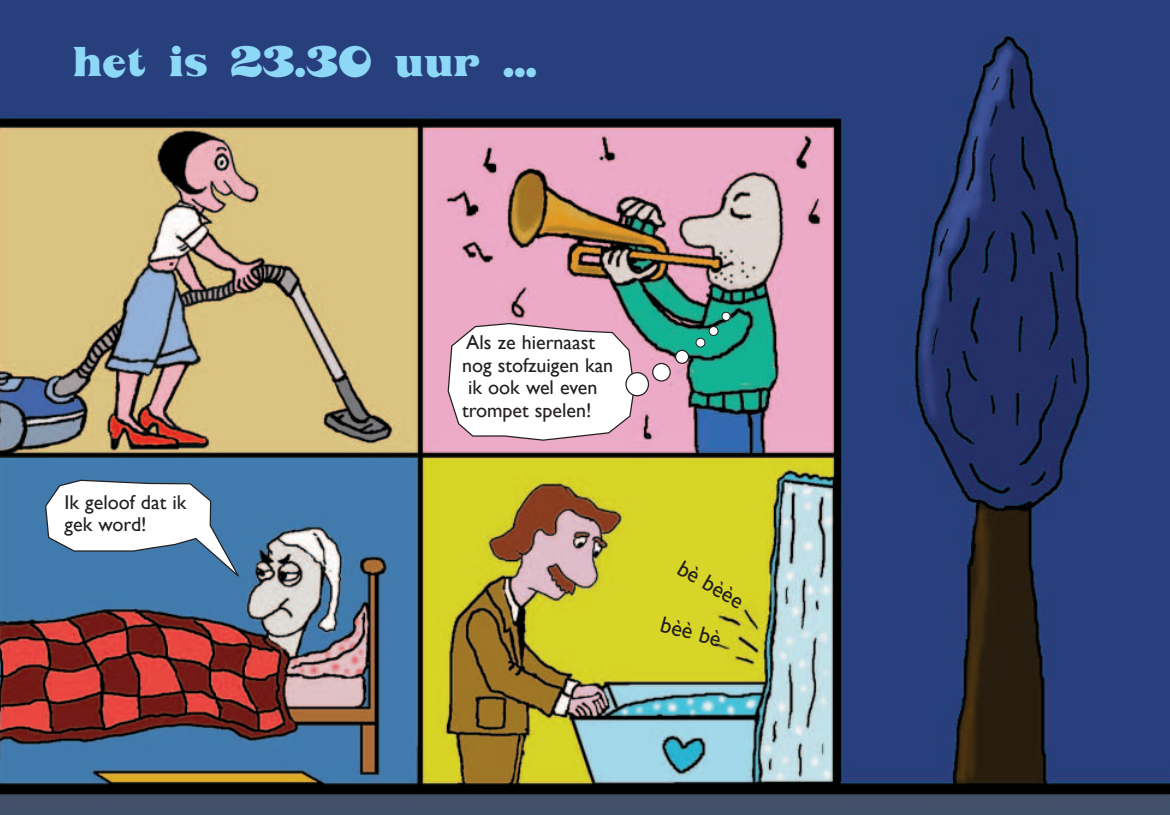
<style>
.page{position:relative;width:1170px;height:815px;background:#fff}
.page>*{position:absolute;margin:0;border:0;box-sizing:border-box;transform-origin:0 0}
.Normaal{font:40px "Egbert";color:#8dd7f7}
.Normaal-2{font:22.5px "Gill Sans";color:#231f20}
.Normaal-3{font:20px/22.5px "Gill Sans";color:#231f20;text-align:center}
</style>
<div class="page">
<img style="left:0;top:0;width:1169px;height:815px">
<svg style="left:44px;top:479px;width:199px;height:103px"></svg>
<svg style="left:447px;top:322px;width:188px;height:120px"></svg>
<div style="left:652px;top:363px;width:18px;height:18px;background:#fff;border-radius:50%"></div>
<div style="left:652px;top:363px;width:18px;height:19px;border:1px solid #231f20;border-radius:50%"></div>
<div style="left:626px;top:373px;width:22px;height:23px;background:#fff;border-radius:50%"></div>
<div style="left:625px;top:372px;width:24px;height:24px;border:1px solid #231f20;border-radius:50%"></div>
<div style="left:675px;top:350px;width:13px;height:13px;background:#fff;border-radius:50%"></div>
<div style="left:675px;top:350px;width:14px;height:14px;border:1px solid #231f20;border-radius:50%"></div>
<div style="left:696px;top:338px;width:9px;height:9px;background:#fff;border-radius:50%"></div>
<div style="left:695px;top:338px;width:10px;height:10px;border:1px solid #231f20;border-radius:50%"></div>
<div style="left:709px;top:327px;width:9px;height:8px;background:#fff;border-radius:50%"></div>
<div style="left:708px;top:326px;width:10px;height:10px;border:1px solid #231f20;border-radius:50%"></div>
<div style="left:722px;top:312px;width:8px;height:8px;background:#fff;border-radius:50%"></div>
<div style="left:721px;top:312px;width:9px;height:9px;border:1px solid #231f20;border-radius:50%"></div>
<p class="Normaal" style="left:73px;top:40px;width:466px">het is 23.30 uur ...</p>
<p class="Normaal-3" style="left:65px;top:491px;width:123px">Ik geloof dat ik</p>
<p class="Normaal-3" style="left:65px;top:513px;width:84px">gek word!</p>
<p class="Normaal-3" style="left:466px;top:331px;width:130px">Als ze hiernaast</p>
<p class="Normaal-3" style="left:462px;top:354px;width:153px">nog stofzuigen kan</p>
<p class="Normaal-3" style="left:462px;top:376px;width:137px">ik ook wel even trompet spelen!</p>
<p class="Normaal-2" style="left:686px;top:555px;width:74px;rotate:30deg">bè bèèe</p>
<p class="Normaal-2" style="left:664px;top:610px;width:63px;rotate:15deg">bèè bè</p>
</div>
